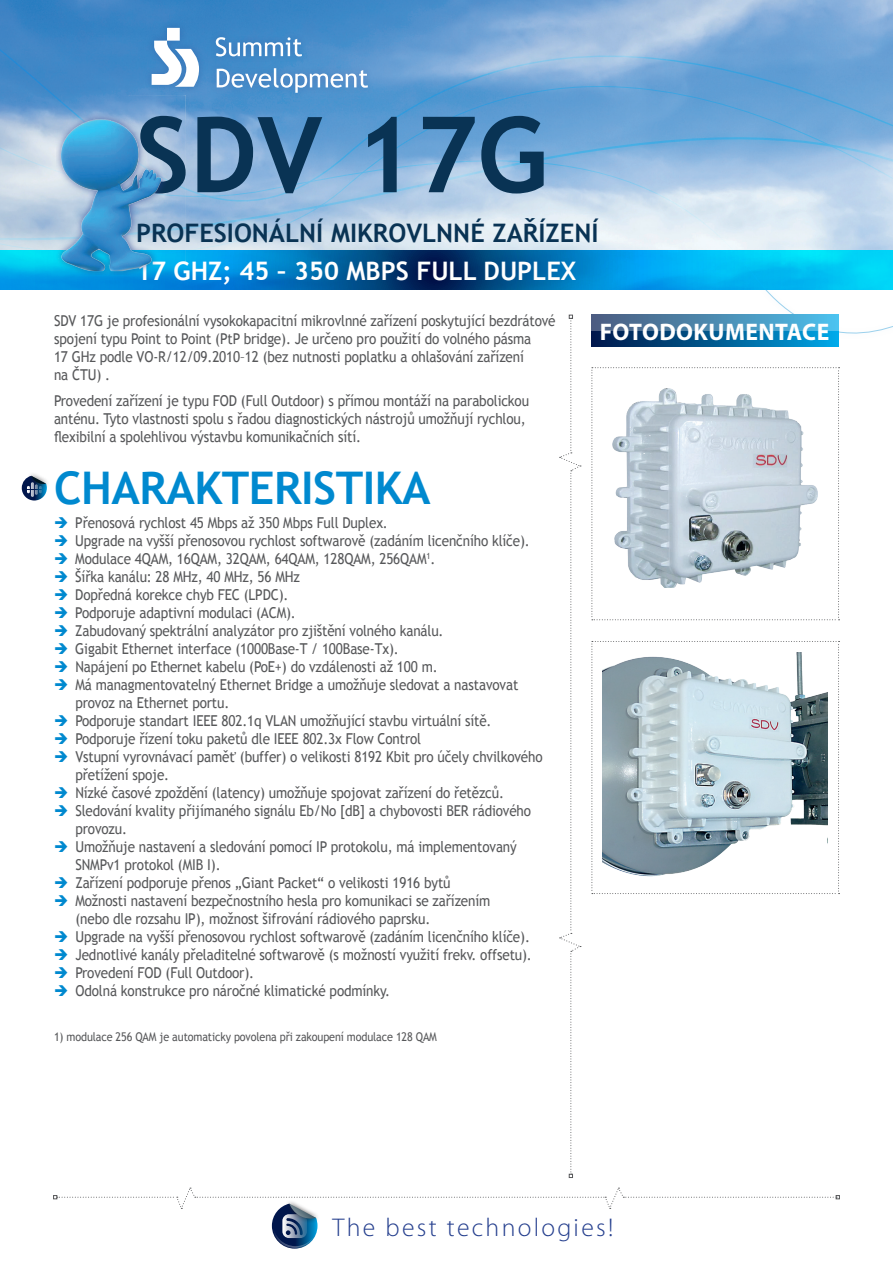
<style>
.page{position:relative;width:893px;height:1263px;background:#fff}
.page>*{position:absolute;margin:0;border:0;box-sizing:border-box;transform-origin:0 0}
.t1{font:700 105px "Trebuchet MS";color:#093354}
.t2{font:700 45px "Trebuchet MS";letter-spacing:-.01em;color:#0089cf}
.t3{font:300 25.65px "Myriad Pro";letter-spacing:.09em;color:#253f8e}
.t4{font:700 25.5px "Trebuchet MS";color:#093354}
.t5{font:700 25.5px "Trebuchet MS";color:#fff}
.t6{font:700 24px "Myriad Pro";letter-spacing:.02em;color:#fff}
.t7{font:15px/18px "Trebuchet MS";letter-spacing:-.01em;color:#57585a;scale:.9 1}
.t8{font:12px "Trebuchet MS";letter-spacing:-.01em;color:#57585a;scale:.9 1}
</style>
<div class="page">
<svg style="left:0;top:0;width:893px;height:334px"></svg>
<svg style="left:0;top:251px;width:893px;height:38px;background:#0088c5"></svg>
<div style="left:144px;top:20px;width:231px;height:80px;background:#253f8e;opacity:.3"></div>
<svg style="left:152px;top:28px;width:216px;height:65px"></svg>
<svg style="left:560px;top:315px;width:21px;height:863px"></svg>
<svg style="left:53px;top:1188px;width:787px;height:60px"></svg>
<svg style="left:591px;top:315px;width:248px;height:32px;background:#2674a4"></svg>
<div style="left:26px;top:471px;width:24px;height:18px;background:#231f20;opacity:.75"></div>
<svg style="left:22px;top:476px;width:25px;height:24px"></svg>
<svg style="left:591px;top:367px;width:249px;height:253px"></svg>
<svg style="left:591px;top:641px;width:249px;height:253px"></svg>
<img style="left:603px;top:653px;width:225px;height:229px">
<img style="left:613px;top:389px;width:205px;height:199px">
<div style="left:56px;top:88px;width:137px;height:187px;background:#253f8e;opacity:.75"></div>
<img style="left:47px;top:96px;width:139px;height:184px">
<h1 class="t1" style="left:136px;top:89px;width:413px">SDV 17G</h1>
<h3 class="t4" style="left:136px;top:217px;width:464px">PROFESIONÁLNÍ MIKROVLNNÉ ZAŘÍZENÍ</h3>
<h3 class="t5" style="left:136px;top:255px;width:442px">17 GHZ; 45 – 350 MBPS FULL DUPLEX</h3>
<p class="t7" style="left:54px;top:312px;width:559px">SDV 17G je profesionální vysokokapacitní mikrovlnné zařízení poskytující bezdrátové spojení typu Point to Point (PtP bridge). Je určeno pro použití do volného pásma<br>17 GHz podle VO-R/12/09.2010–12 (bez nutnosti poplatku a ohlašování zařízení<br>na ČTU) .</p>
<p class="t7" style="left:54px;top:392px;width:529px">Provedení zařízení je typu FOD (Full Outdoor) s přímou montáží na parabolickou anténu. Tyto vlastnosti spolu s řadou diagnostických nástrojů umožňují rychlou, flexibilní a spolehlivou výstavbu komunikačních sítí.</p>
<h2 class="t2" style="left:54px;top:460px;width:378px">CHARAKTERISTIKA</h2>
<p class="t7" style="left:75px;top:514px;width:521px">Přenosová rychlost 45 Mbps až 350 Mbps Full Duplex.<br>Upgrade na vyšší přenosovou rychlost softwarově (zadáním licenčního klíče).<br>Modulace 4QAM, 16QAM, 32QAM, 64QAM, 128QAM, 256QAM<sup>1</sup>.<br>Šířka kanálu: 28 MHz, 40 MHz, 56 MHz<br>Dopředná korekce chyb FEC (LPDC).<br>Podporuje adaptivní modulaci (ACM).<br>Zabudovaný spektrální analyzátor pro zjištění volného kanálu.<br>Gigabit Ethernet interface (1000Base-T / 100Base-Tx).<br>Napájení po Ethernet kabelu (PoE+) do vzdálenosti až 100 m.<br>Má managmentovatelný Ethernet Bridge a umožňuje sledovat a nastavovat provoz na Ethernet portu.<br>Podporuje standart IEEE 802.1q VLAN umožňující stavbu virtuální sítě.<br>Podporuje řízení toku paketů dle IEEE 802.3x Flow Control<br>Vstupní vyrovnávací paměť (buffer) o velikosti 8192 Kbit pro účely chvilkového přetížení spoje.<br>Nízké časové zpoždění (latency) umožňuje spojovat zařízení do řetězců.<br>Sledování kvality přijímaného signálu Eb/No [dB] a chybovosti BER rádiového provozu.<br>Umožňuje nastavení a sledování pomocí IP protokolu, má implementovaný SNMPv1 protokol (MIB I).<br>Zařízení podporuje přenos „Giant Packet“ o velikosti 1916 bytů<br>Možnosti nastavení bezpečnostního hesla pro komunikaci se zařízením<br>(nebo dle rozsahu IP), možnost šifrování rádiového paprsku.<br>Upgrade na vyšší přenosovou rychlost softwarově (zadáním licenčního klíče).<br>Jednotlivé kanály přeladitelné softwarově (s možností využití frekv. offsetu).<br>Provedení FOD (Full Outdoor).<br>Odolná konstrukce pro náročné klimatické podmínky.</p>
<p class="t8" style="left:54px;top:1030px;width:427px">1) modulace 256 QAM je automaticky povolena při zakoupení modulace 128 QAM</p>
<h3 class="t6" style="left:600px;top:318px;width:231px">FOTODOKUMENTACE</h3>
<h3 class="t3" style="left:333px;top:1213px;width:282px">The best technologies!</h3>
</div>
